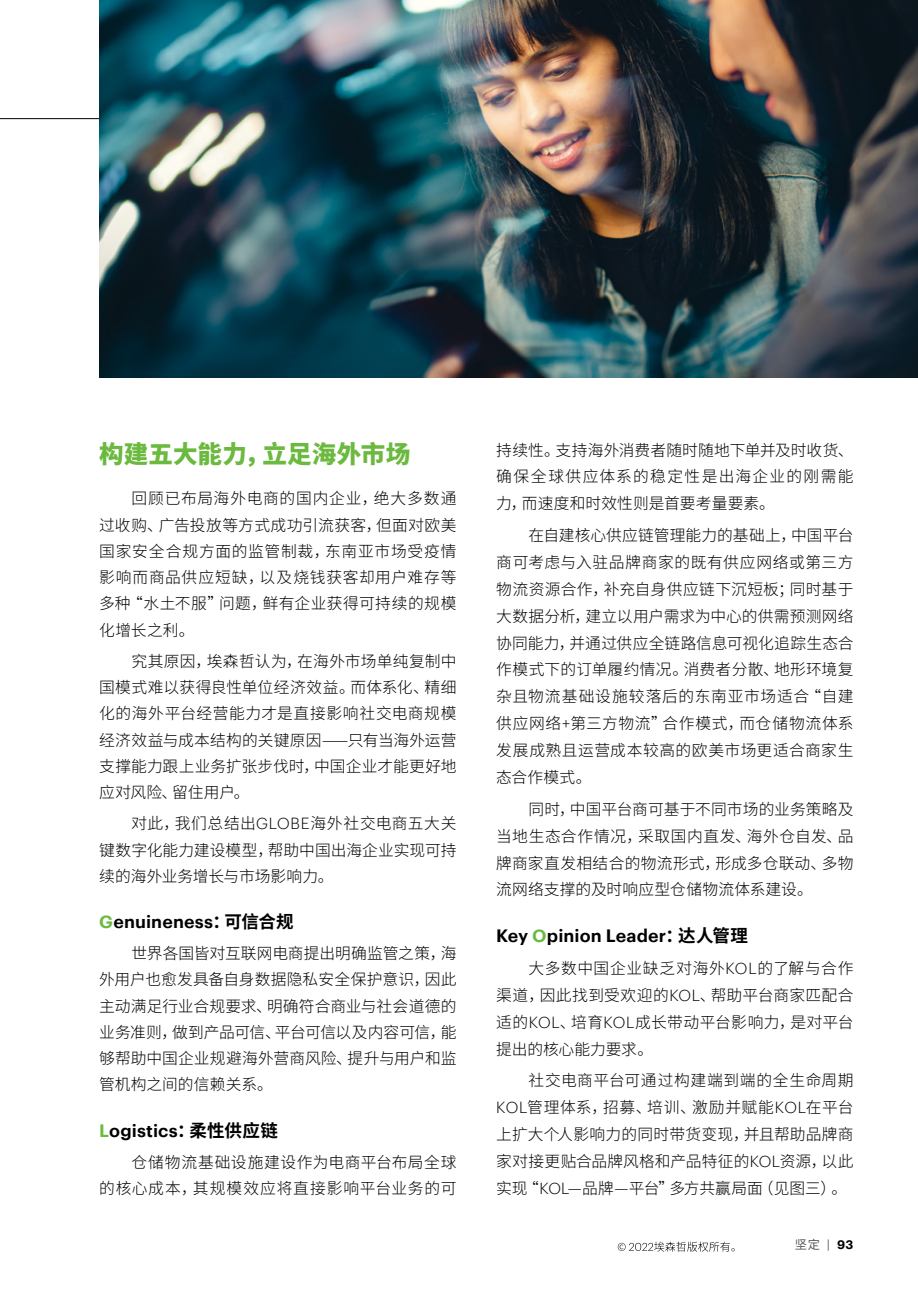
<style>
.page{position:relative;width:918px;height:1290px;background:#fff}
.page>*{position:absolute;margin:0;border:0;box-sizing:border-box;transform-origin:0 0}
.t1{font:800 24.5px "Source Han Sans CN";letter-spacing:.01em;color:#6bb93e}
.t2{font:600 17.5px "Graphik";letter-spacing:.005em;color:#000}
.t3{font:300 15.75px/26.9px "Source Han Sans CN";letter-spacing:.015em;color:#000;text-align:justify}
.t4{font:300 15.75px/26.2px "Source Han Sans CN";letter-spacing:.05em;color:#000;text-align:right}
.t5{font:12.25px "Source Han Sans CN";color:#595757}
.s1{font-family:"Graphik"}
.s2{color:#6bb93e}
.s3{font-family:"Source Han Sans CN";font-weight:700}
.s4{font-family:"Graphik";font-weight:600;color:#000}
</style>
<div class="page">
<svg style="left:618px;top:1241px;width:116px;height:10px"></svg>
<hr style="left:0;top:118px;width:853px;height:1px;background:#000">
<img style="left:99px;top:0;width:819px;height:377px">
<h1 class="t1" style="left:99px;top:440px;width:312px">构建五大能力，立足海外市场</h1>
<p class="t3" style="left:99px;top:486px;width:359px;line-height:26.2px;text-indent:32px">回顾已布局海外电商的国内企业，绝大多数通过收购、广告投放等方式成功引流获客，但面对欧美国家安全合规方面的监管制裁，东南亚市场受疫情影响而商品供应短缺，以及烧钱获客却用户难存等多种“水土不服”问题，鲜有企业获得可持续的规模化增长之利。</p>
<p class="t3" style="left:99px;top:648px;width:359px;line-height:26.2px;text-indent:32px">究其原因，埃森哲认为，在海外市场单纯复制中国模式难以获得良性单位经济效益。而体系化、精细化的海外平台经营能力才是直接影响社交电商规模经济效益与成本结构的关键原因⸺只有当海外运营支撑能力跟上业务扩张步伐时，中国企业才能更好地应对风险、留住用户。</p>
<p class="t3" style="left:99px;top:811px;width:359px;line-height:26.2px;text-indent:32px">对此，我们总结出<span class="s1">GLOBE</span>海外社交电商五大关键数字化能力建设模型，帮助中国出海企业实现可持续的海外业务增长与市场影响力。</p>
<p class="t2" style="left:99px;top:908px;width:196px"><span class="s2">G</span>enuineness<span class="s3">：可信合规</span></p>
<p class="t3" style="left:99px;top:940px;width:359px;line-height:26.2px;text-indent:32px">世界各国皆对互联网电商提出明确监管之策，海外用户也愈发具备自身数据隐私安全保护意识，因此主动满足行业合规要求、明确符合商业与社会道德的业务准则，做到产品可信、平台可信以及内容可信，能够帮助中国企业规避海外营商风险、提升与用户和监管机构之间的信赖关系。</p>
<p class="t2" style="left:99px;top:1117px;width:180px"><span class="s2">L</span>ogistics<span class="s3">：柔性供应链</span></p>
<p class="t4" style="left:99px;top:1149px;width:359px">仓储物流基础设施建设作为电商平台布局全球<br>的核心成本，其规模效应将直接影响平台业务的可</p>
<p class="t3" style="left:496px;top:437px;width:359px">持续性。支持海外消费者随时随地下单并及时收货、确保全球供应体系的稳定性是出海企业的刚需能力，而速度和时效性则是首要考量要素。</p>
<p class="t3" style="left:496px;top:522px;width:359px;text-indent:32px">在自建核心供应链管理能力的基础上，中国平台商可考虑与入驻品牌商家的既有供应网络或第三方物流资源合作，补充自身供应链下沉短板；同时基于大数据分析，建立以用户需求为中心的供需预测网络协同能力，并通过供应全链路信息可视化追踪生态合作模式下的订单履约情况。消费者分散、地形环境复杂且物流基础设施较落后的东南亚市场适合“自建供应网络<span class="s1">+</span>第三方物流”合作模式，而仓储物流体系发展成熟且运营成本较高的欧美市场更适合商家生态合作模式。</p>
<p class="t3" style="left:496px;top:796px;width:359px;text-indent:32px">同时，中国平台商可基于不同市场的业务策略及当地生态合作情况，采取国内直发、海外仓自发、品牌商家直发相结合的物流形式，形成多仓联动、多物流网络支撑的及时响应型仓储物流体系建设。</p>
<p class="t2" style="left:496px;top:922px;width:253px">Key <span class="s2">O</span>pinion Leader<span class="s3">：达人管理</span></p>
<p class="t3" style="left:496px;top:955px;width:359px;text-indent:32px">大多数中国企业缺乏对海外<span class="s1">KOL</span>的了解与合作渠道，因此找到受欢迎的<span class="s1">KOL</span>、帮助平台商家匹配合适的<span class="s1">KOL</span>、培育<span class="s1">KOL</span>成长带动平台影响力，是对平台提出的核心能力要求。</p>
<p class="t3" style="left:496px;top:1067px;width:359px;text-indent:32px">社交电商平台可通过构建端到端的全生命周期<span class="s1">KOL</span>管理体系，招募、培训、激励并赋能<span class="s1">KOL</span>在平台上扩大个人影响力的同时带货变现，并且帮助品牌商家对接更贴合品牌风格和产品特征的<span class="s1">KOL</span>资源，以此实现“<span class="s1">KOL</span>—品牌—平台”多方共赢局面（见图三）。</p>
<p class="t5" style="left:795px;top:1237px;width:60px">坚定 <span class="s1">|</span> <span class="s4">93</span></p>
</div>
